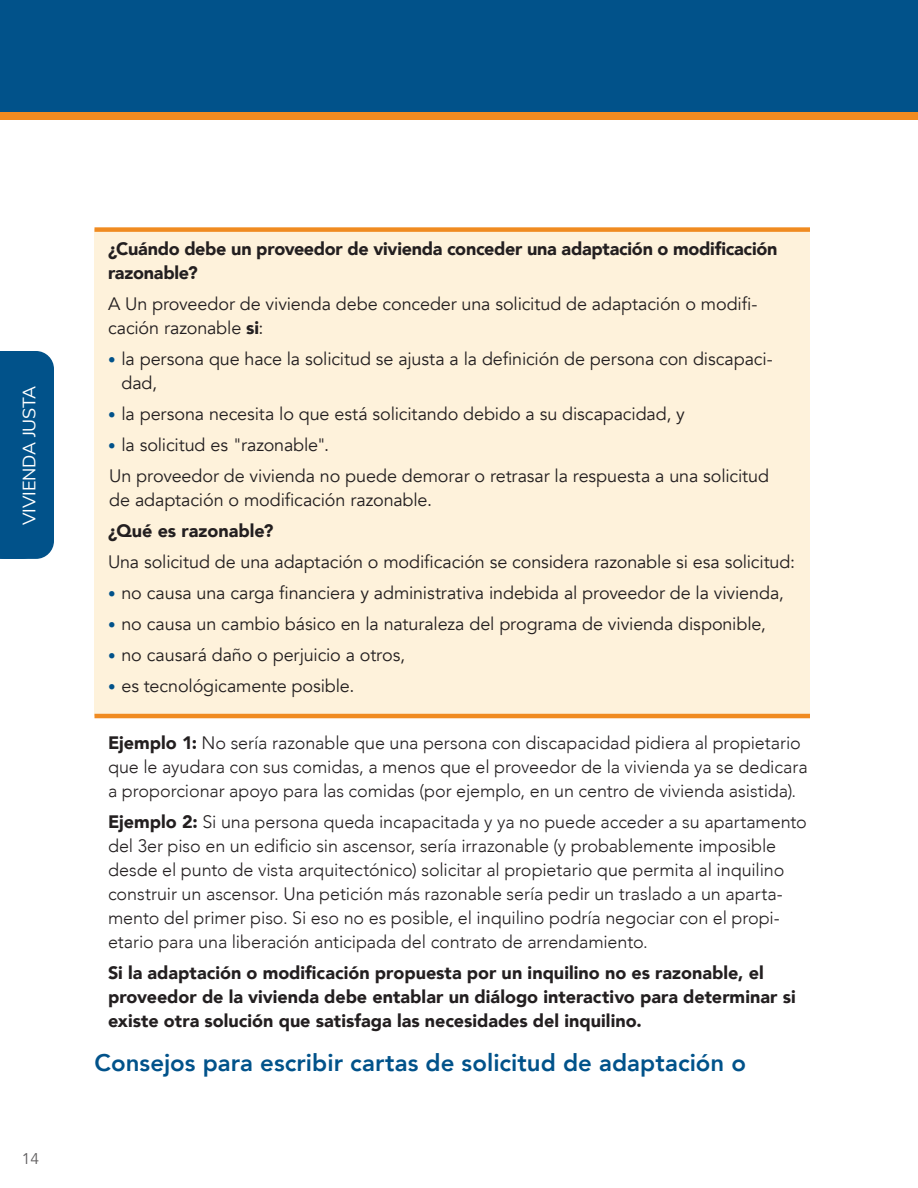
<style>
.page{position:relative;width:918px;height:1188px;background:#fff}
.page>*{position:absolute;margin:0;border:0;box-sizing:border-box;transform-origin:0 0}
.section_header_2__dk_blue{font:800 24px "Avenir";letter-spacing:.005em;color:#01528a}
.body{font:300 18px/24px "Avenir";letter-spacing:-.005em;color:#231f20}
.bulleted_list_SPAN_ALL{font:18px/24px "Avenir";letter-spacing:-.005em;color:#231f20}
.body-2{font:900 18px/24px "Avenir";letter-spacing:-.005em;color:#231f20}
.body__before_list{font:18px/24px "Avenir";letter-spacing:-.005em;color:#231f20}
.t1{font:18px "Nunito Sans";letter-spacing:-.005em;color:#fff}
.t2{font:15.6px "Avenir";color:#605e5f}
.s1{font-weight:900}
.s2{font-size:15px;color:#01528a}
</style>
<div class="page">
<div style="left:94px;top:230px;width:716px;height:486px;background:#fef2db"></div>
<hr style="left:94px;top:714px;width:716px;height:4px;background:#f08b21">
<div style="left:94px;top:227px;width:716px;height:5px;background:#f08b21"></div>
<div style="left:0;top:0;width:918px;height:115px;background:#01528a"></div>
<div style="left:0;top:112px;width:918px;height:8px;background:#f08b21"></div>
<div style="left:0;top:351px;width:54px;height:208px;background:#01528a"></div>
<p class="t1" style="left:16px;top:525px;width:141px;rotate:-90deg">VIVIENDA JUSTA</p>
<p class="t2" style="left:22px;top:1149px;width:19px">14</p>
<p class="body-2" style="left:108px;top:236px;width:671px">¿Cuándo debe un proveedor de vivienda conceder una adaptación o modificación razonable?</p>
<p class="body__before_list" style="left:108px;top:292px;width:651px">A Un proveedor de vivienda debe conceder una solicitud de adaptación o modifi&shy;cación razonable <span class="s1">si</span>:</p>
<p class="bulleted_list_SPAN_ALL" style="left:122px;top:347px;width:653px;text-indent:-14px"><span class="s2">•</span> la persona que hace la solicitud se ajusta a la definición de persona con discapaci&shy;dad,</p>
<p class="bulleted_list_SPAN_ALL" style="left:108px;top:402px;width:578px"><span class="s2">•</span> la persona necesita lo que está solicitando debido a su discapacidad, y</p>
<p class="bulleted_list_SPAN_ALL" style="left:108px;top:433px;width:223px"><span class="s2">•</span> la solicitud es "razonable".</p>
<p class="bulleted_list_SPAN_ALL" style="left:109px;top:464px;width:661px">Un proveedor de vivienda no puede demorar o retrasar la respuesta a una solicitud de adaptación o modificación razonable.</p>
<p class="body-2" style="left:108px;top:518px;width:167px">¿Qué es razonable?</p>
<p class="body__before_list" style="left:108px;top:550px;width:689px">Una solicitud de una adaptación o modificación se considera razonable si esa solicitud:</p>
<p class="bulleted_list_SPAN_ALL" style="left:108px;top:581px;width:677px"><span class="s2">•</span> no causa una carga financiera y administrativa indebida al proveedor de la vivienda,</p>
<p class="bulleted_list_SPAN_ALL" style="left:108px;top:612px;width:659px"><span class="s2">•</span> no causa un cambio básico en la naturaleza del programa de vivienda disponible,</p>
<p class="bulleted_list_SPAN_ALL" style="left:108px;top:643px;width:299px"><span class="s2">•</span> no causará daño o perjuicio a otros,</p>
<p class="bulleted_list_SPAN_ALL" style="left:108px;top:674px;width:248px"><span class="s2">•</span> es tecnológicamente posible.</p>
<p class="body" style="left:108px;top:731px;width:701px"><span class="s1">Ejemplo 1:</span> No sería razonable que una persona con discapacidad pidiera al propietario que le ayudara con sus comidas, a menos que el proveedor de la vivienda ya se dedicara a proporcionar apoyo para las comidas (por ejemplo, en un centro de vivienda asistida).</p>
<p class="body" style="left:108px;top:810px;width:701px"><span class="s1">Ejemplo 2:</span> Si una persona queda incapacitada y ya no puede acceder a su apartamento del 3er piso en un edificio sin ascensor, sería irrazonable (y probablemente imposible desde el punto de vista arquitectónico) solicitar al propietario que permita al inquilino construir un ascensor. Una petición más razonable sería pedir un traslado a un aparta&shy;mento del primer piso. Si eso no es posible, el inquilino podría negociar con el propi&shy;etario para una liberación anticipada del contrato de arrendamiento.</p>
<p class="body-2" style="left:108px;top:960px;width:689px">Si la adaptación o modificación propuesta por un inquilino no es razonable, el proveedor de la vivienda debe entablar un diálogo interactivo para determinar si existe otra solución que satisfaga las necesidades del inquilino.</p>
<p class="section_header_2__dk_blue" style="left:94px;top:1044px;width:653px">Consejos para escribir cartas de solicitud de adaptación o</p>
</div>
